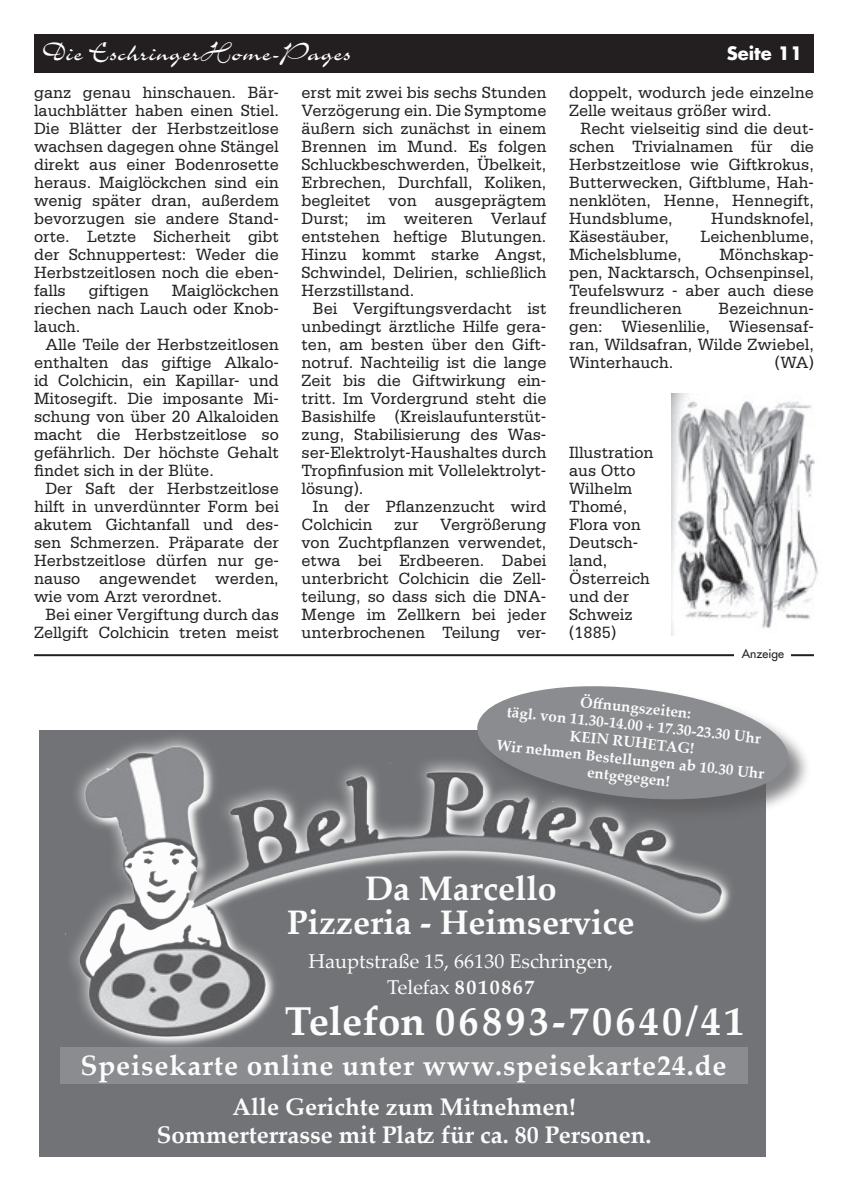
<style>
.page{position:relative;width:848px;height:1191px;background:#fff}
.page>*{position:absolute;margin:0;border:0;box-sizing:border-box;transform-origin:0 0}
.t1{font:700 40.2px "Palatino Linotype";letter-spacing:.08em;color:#fcfcfc}
.t2{font:700 34px/34px "Palatino Linotype";color:#fcfcfc;text-align:center}
.t3{font:29px "Charme LT";color:#fff}
.t4{font:700 28px "Palatino Linotype";letter-spacing:.03em;color:#fcfcfc}
.t5{font:700 24px/28.8px "Palatino Linotype";color:#fcfcfc;text-align:center}
.t6{font:20px/26px "Palatino Linotype";color:#fcfcfc;text-align:center}
.t7{font:700 18px "Futura LT";color:#fff}
.t8{font:17.2px/18px "Serifa LT";color:#231f20;text-align:justify;scale:.95 1}
.t9{font:700 15px/17.4px "Palatino Linotype";color:#fcfcfc;text-align:center}
.t10{font:12px "Futura LT";color:#231f20}
.s1{font-weight:700}
</style>
<div class="page">
<div style="left:34px;top:34px;width:780px;height:38px;background:#231f20"></div>
<div style="left:40px;top:730px;width:725px;height:427px;background:#727376"></div>
<div style="left:60px;top:1047px;width:688px;height:37px;background:#8a8c8f"></div>
<div style="left:477px;top:685px;width:334px;height:138px;background:#5d5d60;opacity:.75"></div>
<svg style="left:477px;top:685px;width:314px;height:121px"></svg>
<img style="left:65px;top:728px;width:686px;height:318px">
<hr style="left:34px;top:654px;width:780px;height:2px;background:#231f20">
<div style="left:734px;top:648px;width:57px;height:14px;background:#fff"></div>
<img style="left:671px;top:394px;width:147px;height:241px">
<h3 class="t3" style="left:43px;top:38px;width:310px">Die EschringerHome-Pages</h3>
<p class="t7" style="left:726px;top:42px;width:77px">Seite 11</p>
<p class="t8" style="left:34px;top:84px;width:259px">ganz genau hinschauen. Bär&shy;lauchblätter haben einen Stiel.<br>Die Blätter der Herbstzeitlose wachsen dagegen ohne Stängel direkt aus einer Bodenrosette heraus. Maiglöckchen sind ein wenig später dran, außerdem bevorzugen sie andere Stand&shy;orte. Letzte Sicherheit gibt der Schnuppertest: Weder die Herbstzeitlosen noch die eben&shy;falls</p>
<p class="t8" style="left:89px;top:282px;width:65px">giftigen</p>
<p class="t8" style="left:34px;top:282px;width:259px;text-indent:138px">Maiglöckchen riechen nach Lauch oder Knob&shy;lauch.</p>
<p class="t8" style="left:34px;top:336px;width:259px;text-indent:11px">Alle Teile der Herbstzeitlosen enthalten das giftige Alkalo&shy;id Colchicin, ein Kapillar- und Mitosegift. Die imposante Mi&shy;schung von über 20 Alkaloiden macht die Herbstzeitlose so gefährlich. Der höchste Gehalt findet sich in der Blüte.</p>
<p class="t8" style="left:34px;top:480px;width:259px;text-indent:11px">Der Saft der Herbstzeitlose hilft in unverdünnter Form bei akutem Gichtanfall und des&shy;sen Schmerzen. Präparate der Herbstzeitlose dürfen nur ge&shy;nauso angewendet werden, wie vom Arzt verordnet.</p>
<p class="t8" style="left:34px;top:606px;width:259px;text-align:right">Bei einer Vergiftung durch das<br>Zellgift Colchicin treten meist</p>
<p class="t8" style="left:301px;top:84px;width:259px">erst mit zwei bis sechs Stunden Verzögerung ein. Die Symptome äußern sich zunächst in einem Brennen im Mund. Es folgen Schluckbeschwerden, Übelkeit, Erbrechen, Durchfall, Koliken, begleitet von ausgeprägtem Durst; im weiteren Verlauf entstehen heftige Blutungen.<br>Hinzu kommt starke Angst, Schwindel, Delirien, schließlich Herzstillstand.</p>
<p class="t8" style="left:301px;top:300px;width:259px;text-indent:11px">Bei Vergiftungsverdacht ist unbedingt ärztliche Hilfe gera&shy;ten, am besten über den Gift&shy;notruf. Nachteilig ist die lange Zeit bis die Giftwirkung ein&shy;tritt. Im Vordergrund steht die Basishilfe (Kreislaufunterstüt&shy;zung, Stabilisierung des Was&shy;ser-Elektrolyt-Haushaltes durch Tropfinfusion mit Vollelektrolyt&shy;lösung).</p>
<p class="t8" style="left:301px;top:498px;width:259px;text-indent:11px">In der Pflanzenzucht wird<br>Colchicin</p>
<p class="t8" style="left:301px;top:516px;width:259px;text-indent:138px">Vergrößerung von Zuchtpflanzen verwendet, etwa bei Erdbeeren. Dabei unterbricht Colchicin die Zell&shy;teilung, so dass sich die DNA-Menge im Zellkern bei jeder unterbrochenen Teilung ver-</p>
<p class="t8" style="left:394px;top:516px;width:27px">zur</p>
<p class="t8" style="left:569px;top:84px;width:259px">doppelt, wodurch jede einzelne<br>Zelle weitaus größer wird.</p>
<p class="t8" style="left:569px;top:120px;width:259px;text-indent:11px">Recht vielseitig sind die deut&shy;schen Trivialnamen für die Herbstzeitlose wie Giftkrokus, Butterwecken, Giftblume, Hah&shy;nenklöten, Henne, Hennegift, Hundsblume,</p>
<p class="t8" style="left:711px;top:210px;width:109px">Hundsknofel,</p>
<p class="t8" style="left:569px;top:228px;width:107px">Käsestäuber,</p>
<p class="t8" style="left:700px;top:228px;width:121px">Leichenblume,</p>
<p class="t8" style="left:569px;top:246px;width:120px">Michelsblume,</p>
<p class="t8" style="left:569px;top:246px;width:259px;text-indent:150px">Mönchskap&shy;pen, Nacktarsch, Ochsenpinsel, Teufelswurz - aber auch diese freundlicheren</p>
<p class="t8" style="left:569px;top:300px;width:259px;text-indent:149px">Bezeichnun&shy;gen: Wiesenlilie, Wiesensaf&shy;ran, Wildsafran, Wilde Zwiebel, Winterhauch.</p>
<p class="t8" style="left:775px;top:354px;width:43px">(WA)</p>
<p class="t8" style="left:569px;top:444px;width:90px;text-align:left">Illustration aus Otto<br>Wilhelm<br>Thomé,<br>Flora von<br>Deutsch&shy;land,<br>Österreich und der<br>Schweiz (1885)</p>
<p class="t10" style="left:741px;top:646px;width:44px">Anzeige</p>
<p class="t9" style="left:503px;top:684px;width:270px;rotate:6deg">Öff nungszeiten:<br>tägl. von 11.30-14.00 + 17.30-23.30 Uhr<br>KEIN RUHETAG!<br>Wir nehmen Bestellungen ab 10.30 Uhr entgegegen!</p>
<h2 class="t2" style="left:287px;top:870px;width:349px">Da Marcello<br>Pizzeria - Heimservice</h2>
<p class="t6" style="left:308px;top:947px;width:306px">Hauptstraße 15, 66130 Eschringen,<br>Telefax <span class="s1">8010867</span></p>
<h1 class="t1" style="left:285px;top:992px;width:461px">Telefon 06893-70640/41</h1>
<h3 class="t4" style="left:80px;top:1045px;width:647px">Speisekarte online unter www.speisekarte24.de</h3>
<h3 class="t5" style="left:157px;top:1091px;width:496px">Alle Gerichte zum Mitnehmen!<br>Sommerterrasse mit Platz für ca. 80 Personen.</h3>
</div>
